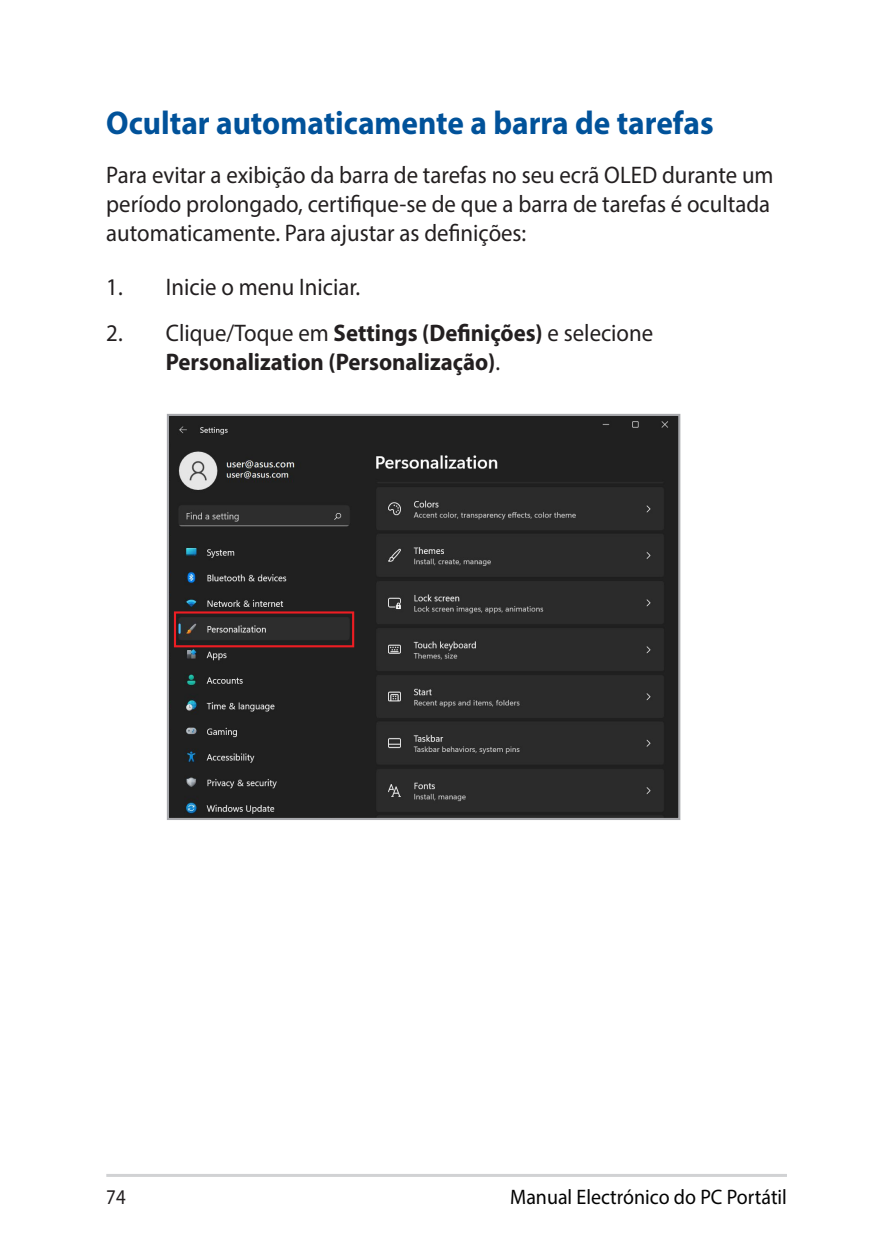
<style>
.page{position:relative;width:893px;height:1259px;background:#fff}
.page>*{position:absolute;margin:0;border:0;box-sizing:border-box;transform-origin:0 0}
.t1{font:700 33px "Myriad Pro";color:#01529a;scale:.95 1}
.t2{font:24px/28.8px "Myriad Pro";color:#231f20;scale:.95 1}
.t3{font:700 24px/28.8px "Myriad Pro";color:#231f20;scale:.95 1}
.t4{font:21px "Myriad Pro";color:#030303;scale:.95 1}
.t5{font:21px "Myriad Pro";color:#231f20;scale:.9 1}
.s1{font-weight:400}
</style>
<div class="page">
<hr style="left:106px;top:1174px;width:681px;height:3px;background:#d1d2d4">
<img style="left:170px;top:417px;width:507px;height:400px">
<div style="left:167px;top:414px;width:513px;height:406px;border:2px solid #a8a9ad"></div>
<div style="left:174px;top:611px;width:180px;height:36px;border:2px solid #ee1d23"></div>
<h1 class="t1" style="left:106px;top:101px;width:641px">Ocultar automaticamente a barra de tarefas</h1>
<p class="t2" style="left:106px;top:160px;width:704px">Para evitar a exibição da barra de tarefas no seu ecrã OLED durante um período prolongado, certifique-se de que a barra de tarefas é ocultada automaticamente. Para ajustar as definições:</p>
<p class="t2" style="left:106px;top:272px;width:269px">1. Inicie o menu Iniciar.</p>
<p class="t3" style="left:166px;top:317px;width:514px;text-indent:-60px"><span class="s1">2. Clique/Toque em</span> Settings (Definições) <span class="s1">e selecione<br></span>Personalization (Personalização)<span class="s1">.</span></p>
<p class="t5" style="left:106px;top:1184px;width:23px">74</p>
<p class="t4" style="left:510px;top:1184px;width:293px">Manual Electrónico do PC Portátil</p>
</div>
